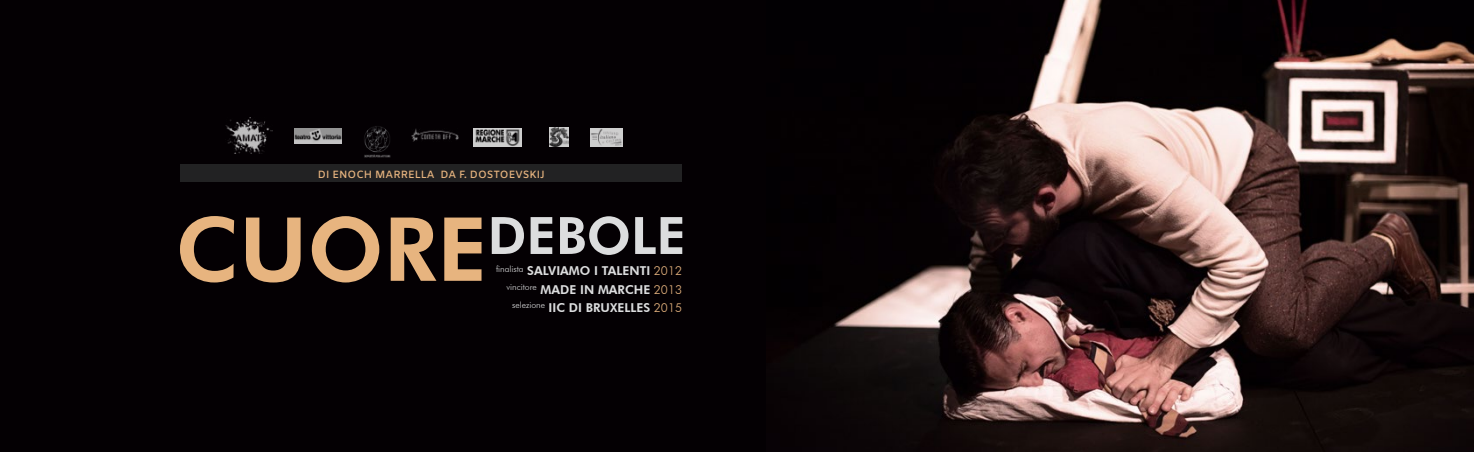
<style>
.page{position:relative;width:1474px;height:452px;background:#fff}
.page>*{position:absolute;margin:0;border:0;box-sizing:border-box;transform-origin:0 0}
.t1{font:800 51.54px "Futura BT";color:#dcddde}
.t2{font:800 12.25px/18.3px "Futura BT";color:#dcddde;text-align:right}
.t3{font:600 10.5px "Amiko";color:#e7b47f}
.s1{font-size:88.38px;color:#e7b47f}
.s2{font-weight:300;color:#e7b47f}
</style>
<div class="page">
<div style="left:0;top:0;width:1473px;height:451px;background:#040003"></div>
<img style="left:809px;top:0;width:664px;height:451px">
<div style="left:181px;top:164px;width:501px;height:17px;background:#222223"></div>
<img style="left:225px;top:117px;width:47px;height:36px">
<img style="left:294px;top:129px;width:47px;height:14px">
<img style="left:411px;top:129px;width:47px;height:13px">
<img style="left:474px;top:129px;width:47px;height:17px">
<img style="left:550px;top:127px;width:19px;height:19px">
<img style="left:590px;top:129px;width:32px;height:18px">
<img style="left:364px;top:126px;width:27px;height:32px">
<p class="t3" style="left:318px;top:168px;width:228px">DI ENOCH MARRELLA DA F. DOSTOEVSKIJ</p>
<h1 class="t1" style="left:176px;top:204px;width:511px"><span class="s1">CUORE</span>DEBOLE</h1>
<p class="t2" style="left:496px;top:261px;width:188px"><sup>finalista</sup> SALVIAMO I TALENTI <span class="s2">2012 </span><sup>vincitore</sup> MADE IN MARCHE <span class="s2">2013 </span><sup>selezione</sup> IIC DI BRUXELLES <span class="s2">2015</span></p>
</div>
